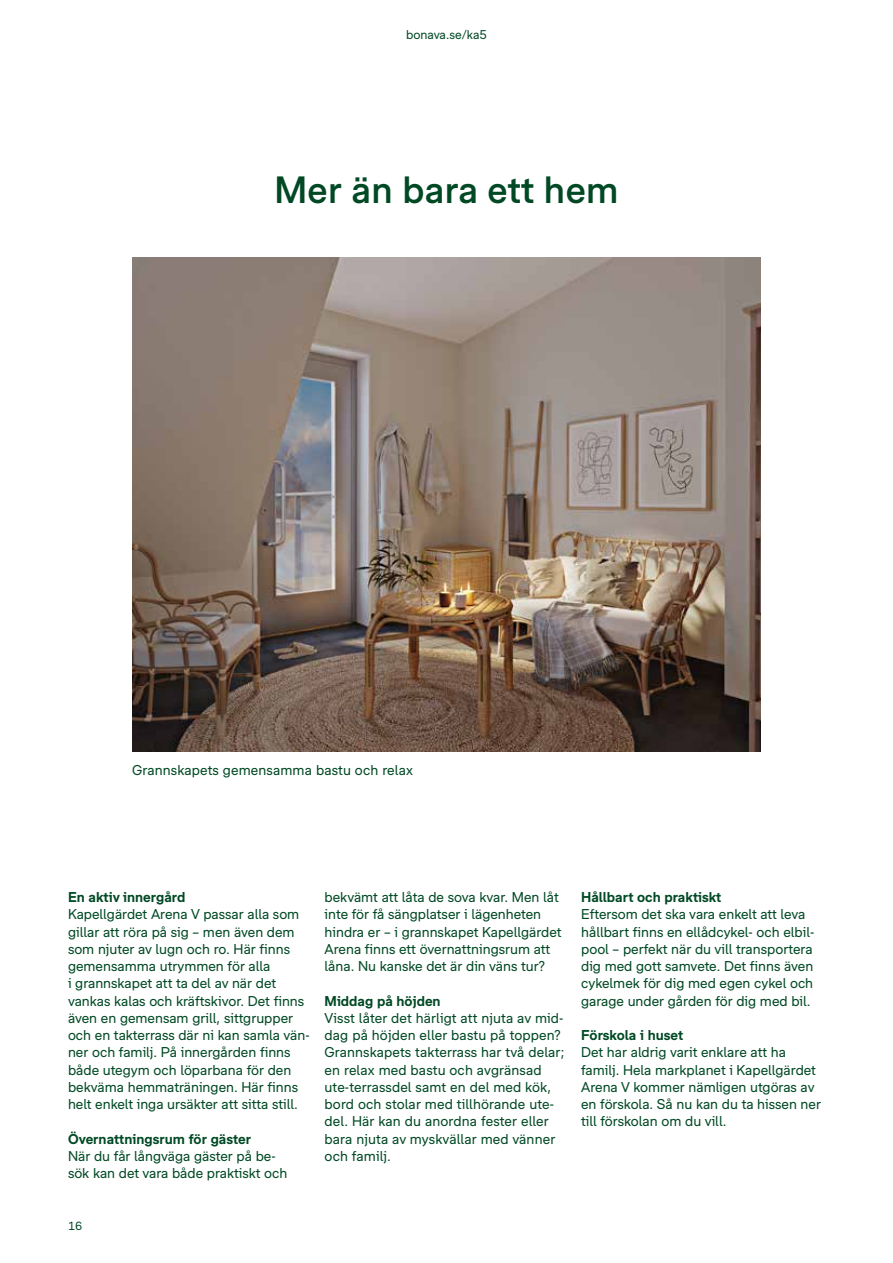
<style>
.page{position:relative;width:893px;height:1263px;background:#fff}
.page>*{position:absolute;margin:0;border:0;box-sizing:border-box;transform-origin:0 0}
.t1{font:500 36px "Bonava Sans";letter-spacing:.01em;color:#004924}
.t2{font:13.5px/17.2px "Bonava Sans";color:#004924}
.t3{font:700 13.5px "Bonava Sans";color:#004924}
.t4{font:12px "Bonava Sans";color:#004924}
.t5{font:11.25px "Bonava Sans";color:#004924}
</style>
<div class="page">
<img style="left:132px;top:258px;width:629px;height:494px">
<p class="t4" style="left:406px;top:27px;width:82px">bonava.se/ka5</p>
<h1 class="t1" style="left:274px;top:168px;width:346px">Mer än bara ett hem</h1>
<p class="t2" style="left:132px;top:761px;width:282px">Grannskapets gemensamma bastu och relax</p>
<p class="t3" style="left:68px;top:889px;width:119px">En aktiv innergård</p>
<p class="t2" style="left:68px;top:905px;width:243px">Kapellgärdet Arena V passar alla som gillar att röra på sig – men även dem som njuter av lugn och ro. Här finns gemensamma utrymmen för alla<br>i grannskapet att ta del av när det vankas kalas och kräftskivor. Det finns även en gemensam grill, sittgrupper och en takterrass där ni kan samla vän&shy;ner och familj. På innergården finns både utegym och löparbana för den bekväma hemmaträningen. Här finns helt enkelt inga ursäkter att sitta still.</p>
<p class="t3" style="left:68px;top:1130px;width:185px">Övernattningsrum för gäster</p>
<p class="t2" style="left:68px;top:1147px;width:221px">När du får långväga gäster på be&shy;sök kan det vara både praktiskt och</p>
<p class="t2" style="left:325px;top:888px;width:238px">bekvämt att låta de sova kvar. Men låt inte för få sängplatser i lägenheten hindra er – i grannskapet Kapellgärdet Arena finns ett övernattningsrum att låna. Nu kanske det är din väns tur?</p>
<p class="t3" style="left:325px;top:992px;width:118px">Middag på höjden</p>
<p class="t2" style="left:325px;top:1009px;width:241px">Visst låter det härligt att njuta av mid&shy;dag på höjden eller bastu på toppen?<br>Grannskapets takterrass har två delar; en relax med bastu och avgränsad ute-terrassdel samt en del med kök, bord och stolar med tillhörande ute&shy;del. Här kan du anordna fester eller bara njuta av myskvällar med vänner och familj.</p>
<p class="t5" style="left:68px;top:1219px;width:16px">16</p>
<p class="t3" style="left:581px;top:889px;width:142px">Hållbart och praktiskt</p>
<p class="t2" style="left:581px;top:905px;width:235px">Eftersom det ska vara enkelt att leva hållbart finns en ellådcykel- och elbil&shy;pool – perfekt när du vill transportera dig med gott samvete. Det finns även cykelmek för dig med egen cykel och garage under gården för dig med bil.</p>
<p class="t3" style="left:581px;top:1027px;width:104px">Förskola i huset</p>
<p class="t2" style="left:581px;top:1043px;width:241px">Det har aldrig varit enklare att ha familj. Hela markplanet i Kapellgärdet Arena V kommer nämligen utgöras av en förskola. Så nu kan du ta hissen ner till förskolan om du vill.</p>
</div>
